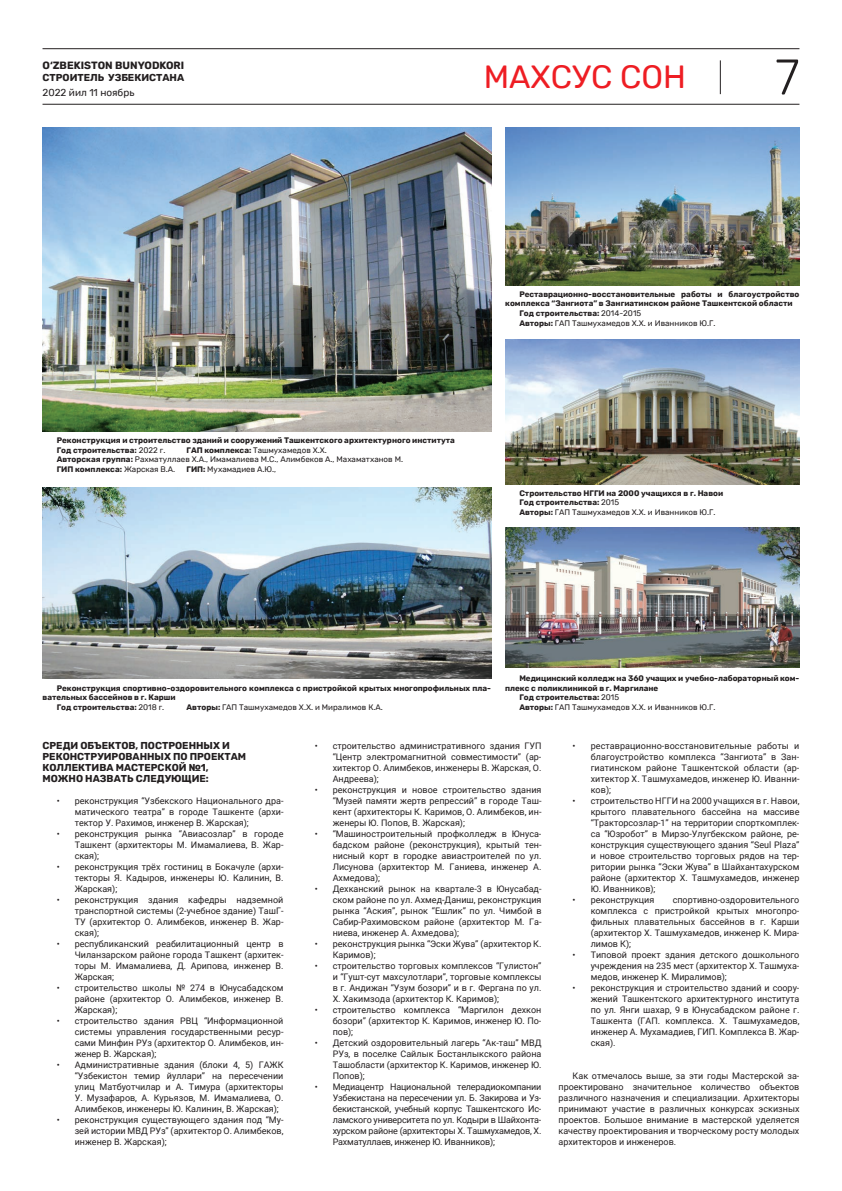
<style>
.page{position:relative;width:842px;height:1191px;background:#fff}
.page>*{position:absolute;margin:0;border:0;box-sizing:border-box;transform-origin:0 0}
.t1{font:300 50px "Rubik";color:#231f20}
.t2{font:32px "Rubik";color:#ee1d23}
.t3{font:700 10.5px "Rubik";color:#231f20}
.t4{font:700 10px/11px "Rubik";color:#231f20}
.t5{font:10px "Rubik";color:#231f20}
.t6{font:9px/11px "Roboto";color:#231f20;text-align:justify}
.t7{font:700 8px/9.6px "Rubik";color:#231f20}
.t8{font:8px/9.6px "Rubik";color:#231f20}
.s1{font-weight:400}
.s2{font-weight:700}
</style>
<div class="page">
<hr style="left:43px;top:48px;width:756px;height:1px;background:#231f20">
<hr style="left:43px;top:104px;width:756px;height:1px;background:#231f20">
<hr style="left:720px;top:60px;width:1px;height:34px;background:#231f20">
<img style="left:43px;top:128px;width:448px;height:303px">
<img style="left:43px;top:488px;width:448px;height:190px">
<img style="left:505px;top:128px;width:294px;height:158px">
<img style="left:505px;top:340px;width:294px;height:144px">
<img style="left:505px;top:528px;width:294px;height:140px">
<p class="t3" style="left:43px;top:59px;width:143px">O‘ZBEKISTON BUNYODKORI</p>
<p class="t4" style="left:43px;top:72px;width:143px">СТРОИТЕЛЬ УЗБЕКИСТАНА</p>
<p class="t5" style="left:43px;top:87px;width:93px">2022 йил 11 ноябрь</p>
<h2 class="t2" style="left:484px;top:59px;width:204px">МАХСУС СОН</h2>
<h1 class="t1" style="left:775px;top:49px;width:26px">7</h1>
<p class="t7" style="left:57px;top:435px;width:400px">Реконструкция и строительство зданий и сооружений Ташкентского архитектурного института<br>Год строительства: <span class="s1">2022 г.</span></p>
<p class="t8" style="left:57px;top:445px;width:348px;text-indent:130px"><span class="s2">ГАП комплекса:</span> Ташмухамедов Х.Х.<br><span class="s2">Авторская группа:</span> Рахматуллаев Х.А., Имамалиева М.С., Алимбеков А., Махаматханов М.<br><span class="s2">ГИП комплекса:</span> Жарская В.А.</p>
<p class="t8" style="left:187px;top:464px;width:91px"><span class="s2">ГИП:</span> Мухамадиев А.Ю.,</p>
<p class="t7" style="left:519px;top:289px;width:282px">Реставрационно-восcтановительные работы и благоустройство</p>
<p class="t7" style="left:505px;top:299px;width:289px">комплекса “Зангиота” в Зангиатинском районе Ташкентской области</p>
<p class="t7" style="left:519px;top:308px;width:123px">Год строительства: <span class="s1">2014-2015</span></p>
<p class="t8" style="left:519px;top:318px;width:197px"><span class="s2">Авторы:</span> ГАП Ташмухамедов Х.Х. и Иванников Ю.Г.</p>
<p class="t7" style="left:519px;top:488px;width:205px">Строительство НГГИ на 2000 учащихся в г. Навои<br>Год строительства: <span class="s1">2015<br></span>Авторы: <span class="s1">ГАП Ташмухамедов Х.Х. и Иванников Ю.Г.</span></p>
<p class="t7" style="left:57px;top:683px;width:436px">Реконструкция спортивно-оздоровительного комплекса с пристройкой крытых многопрофильных пла-</p>
<p class="t7" style="left:43px;top:693px;width:135px">вательных бассейнов в г. Карши</p>
<p class="t7" style="left:57px;top:702px;width:109px">Год строительства: <span class="s1">2018 г.</span></p>
<p class="t8" style="left:187px;top:702px;width:198px"><span class="s2">Авторы:</span> ГАП Ташмухамедов Х.Х. и Миралимов К.А.</p>
<p class="t7" style="left:519px;top:673px;width:282px">Медицинский колледж на 360 учащих и учебно-лабораторный ком-</p>
<p class="t7" style="left:505px;top:683px;width:155px">плекс с поли клиникой в г. Маргилане</p>
<p class="t7" style="left:519px;top:693px;width:101px">Год строительства: <span class="s1">2015</span></p>
<p class="t8" style="left:519px;top:702px;width:197px"><span class="s2">Авторы:</span> ГАП Ташмухамедов Х.Х. и Иванников Ю.Г.</p>
<p class="t4" style="left:43px;top:740px;width:205px">СРЕДИ ОБЪЕКТОВ, ПОСТРОЕННЫХ И<br>РЕКОНСТРУИРОВАННЫХ ПО ПРОЕКТАМ<br>КОЛЛЕКТИВА МАСТЕРСКОЙ №1,<br>МОЖНО НАЗВАТЬ СЛЕДУЮЩИЕ:</p>
<p class="t6" style="left:75px;top:795px;width:210px;text-indent:-18px">• реконструкция “Узбекского Национального дра&shy;матического театра” в городе Ташкенте (архи&shy;тектор У. Рахимов, инженер В. Жарская);</p>
<p class="t6" style="left:75px;top:828px;width:210px;text-indent:-18px">• реконструкция рынка “Авиасозлар” в городе Ташкент (архитекторы М. Имамалиева, В. Жар&shy;ская);</p>
<p class="t6" style="left:75px;top:861px;width:210px;text-indent:-18px">• реконструкция трёх гостиниц в Бокачуле (архи&shy;текторы Я. Кадыров, инженеры Ю. Калинин, В.<br>Жарская);</p>
<p class="t6" style="left:75px;top:894px;width:210px;text-indent:-18px">• реконструкция здания кафедры надземной транспортной системы (2-учебное здание) ТашГ-ТУ (архитектор О. Алимбеков, инженер В. Жар&shy;ская);</p>
<p class="t6" style="left:75px;top:938px;width:210px;text-indent:-18px">• республиканский реабилитационный центр в Чиланзарском районе города Ташкент (архитек&shy;торы М. Имамалиева, Д. Арипова, инженер В.<br>Жарская;</p>
<p class="t6" style="left:75px;top:982px;width:210px;text-indent:-18px">• строительство школы № 274 в Юнусабадском районе (архитектор О. Алимбеков, инженер В.<br>Жарская);</p>
<p class="t6" style="left:75px;top:1015px;width:210px;text-indent:-18px">• строительство здания РВЦ “Информационной системы управления государственными ресур&shy;сами Минфин РУз (архитектор О. Алимбеков, ин&shy;женер В. Жарская);</p>
<p class="t6" style="left:75px;top:1059px;width:210px;text-indent:-18px">• Административные здания (блоки 4, 5) ГАЖК “Узбекистон темир йуллари” на пересечении улиц Матбуотчилар и А. Тимура (архитекторы У. Музафаров, А. Курьязов, М. Имамалиева, О.<br>Алимбеков, инженеры Ю. Калинин, В. Жарская);</p>
<p class="t6" style="left:75px;top:1114px;width:210px;text-indent:-18px">• реконструкция существующего здания под “Му&shy;зей истории МВД РУз” (архитектор О. Алимбеков, инженер В. Жарская);</p>
<p class="t6" style="left:333px;top:740px;width:210px;text-indent:-18px">• строительство административного здания ГУП “Центр электромагнитной совместимости” (ар&shy;хитектор О. Алимбеков, инженеры В. Жарская, О.<br>Андреева);</p>
<p class="t6" style="left:333px;top:784px;width:210px;text-indent:-18px">• реконструкция и новое строительство здания “Музей памяти жертв репрессий” в городе Таш&shy;кент (архитекторы К. Каримов, О. Алимбеков, ин&shy;женеры Ю. Попов, В. Жарская);</p>
<p class="t6" style="left:333px;top:828px;width:210px;text-indent:-18px">• “Машиностроительный профколледж в Юнуса&shy;бадском районе (реконструкция), крытый тен&shy;нисный корт в городке авиастроителей по ул.<br>Лисунова (архитектор М. Ганиева, инженер А.<br>Ахмедова);</p>
<p class="t6" style="left:333px;top:883px;width:210px;text-indent:-18px">• Дехканский рынок на квартале-3 в Юнусабад&shy;ском районе по ул. Ахмед-Даниш, реконструкция рынка “Аския”, рынок “Ешлик” по ул. Чимбой в Сабир-Рахимовском районе (архитектор М. Га&shy;ниева, инженер А. Ахмедова);</p>
<p class="t6" style="left:333px;top:938px;width:210px;text-indent:-18px">• реконструкция рынка “Эски Жува” (архитектор К.<br>Каримов);</p>
<p class="t6" style="left:333px;top:960px;width:210px;text-indent:-18px">• строительство торговых комплексов “Гулистон” и “Гушт-сут махсулотлари”, торговые комплексы в г. Андижан “Узум бозори” и в г. Фергана по ул.<br>Х. Хакимзода (архитектор К. Каримов);</p>
<p class="t6" style="left:333px;top:1004px;width:210px;text-indent:-18px">• строительство комплекса “Маргилон дехкон бозори” (архитектор К. Каримов, инженер Ю. По&shy;пов);</p>
<p class="t6" style="left:333px;top:1037px;width:210px;text-indent:-18px">• Детский оздоровительный лагерь “Ак-таш” МВД РУз, в поселке Сайлык Бостанлыкского района Ташобласти (архитектор К. Каримов, инженер Ю.<br>Попов);</p>
<p class="t6" style="left:333px;top:1081px;width:210px;text-indent:-18px">• Медиацентр Национальной телерадиокомпании Узбекистана на пересечении ул. Б. Закирова и Уз&shy;бекистанской, учебный корпус Ташкентского Ис&shy;ламского университета по ул. Кодыри в Шайхонта&shy;хурском районе (архитекторы Х. Ташмухамедов, Х.<br>Рахматуллаев, инженер Ю. Иванников);</p>
<p class="t6" style="left:591px;top:740px;width:210px;text-indent:-18px">• реставрационно-восстановительные работы и благоустройство комплекса “Зангиота” в Зан&shy;гиатинском районе Ташкентской области (ар&shy;хитектор Х. Ташмухамедов, инженер Ю. Иванни&shy;ков);</p>
<p class="t6" style="left:591px;top:795px;width:210px;text-indent:-18px">• строительство НГГИ на 2000 учащихся в г. Навои, крытого плавательного бассейна на массиве “Тракторсозлар-1” на территории спорткомплек&shy;са “Юзробот” в Мирзо-Улугбекском районе, ре&shy;конструкция существующего здания “Seul Plaza” и новое строительство торго вых рядов на тер&shy;ритории рынка “Эски Жува” в Шайхантахурском районе (архитектор Х. Ташмухамедов, инженер Ю. Иванников);</p>
<p class="t6" style="left:573px;top:894px;width:83px">• реконструкция</p>
<p class="t6" style="left:591px;top:894px;width:210px;text-indent:82px">спортивно-оздоровительного комплекса с пристройкой крытых многопро&shy;фильных плавательных бассейнов в г. Карши (архитектор Х. Ташмухамедов, инженер К. Мира&shy;лимов К);</p>
<p class="t6" style="left:591px;top:949px;width:210px;text-indent:-18px">• Типовой проект здания детского дошкольного учреждения на 235 мест (архитектор Х. Ташмуха&shy;медов, инженер К. Миралимов);</p>
<p class="t6" style="left:591px;top:982px;width:210px;text-indent:-18px">• реконструкция и строительство зданий и соору&shy;жений Ташкентского архитектурного института по ул. Янги шахар, 9 в Юнусабадском районе г.<br>Ташкента (ГАП. комплекса. Х. Ташмухамедов, инженер А. Мухамадиев, ГИП. Комплекса В. Жар&shy;ская).</p>
<p class="t6" style="left:558px;top:1070px;width:242px;text-indent:14px">Как отмечалось выше, за эти годы Мастерской за&shy;проектировано значительное количество объектов различного назначения и специализации. Архитекторы принимают участие в различных конкурсах эскизных проектов. Большое внимание в мастерской уделяется качеству проектирования и творческому росту молодых архитекторов и инженеров.</p>
</div>
